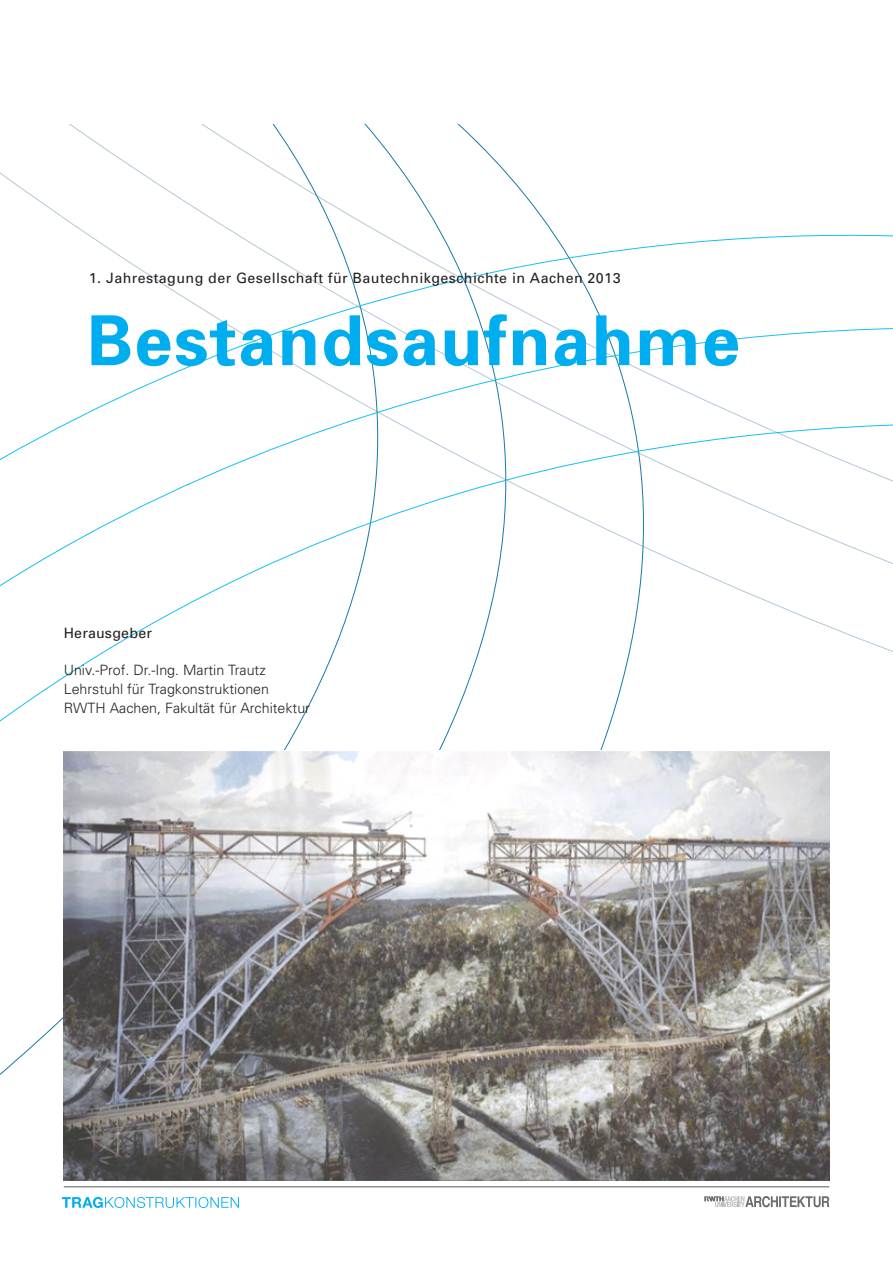
<style>
.page{position:relative;width:893px;height:1263px;background:#fff}
.page>*{position:absolute;margin:0;border:0;box-sizing:border-box;transform-origin:0 0}
.t1{font:700 69px "Univers";letter-spacing:.02em;color:#00aeef}
.Doku_Fließtext{font:300 14.25px "Univers";color:#231f20}
.Doku_Headline_blau{font:14.25px "Univers";letter-spacing:.03em;color:#231f20}
.Doku_Fließtext-2{font:14.25px "Univers";letter-spacing:.015em;color:#231f20}
</style>
<div class="page">
<hr style="left:64px;top:1186px;width:765px;height:1px;background:#57585a">
<svg style="left:704px;top:1196px;width:125px;height:11px"></svg>
<svg style="left:62px;top:1197px;width:177px;height:11px"></svg>
<svg style="left:78px;top:228px;width:815px;height:87px"></svg>
<svg style="left:94px;top:315px;width:799px;height:94px"></svg>
<svg style="left:0;top:409px;width:893px;height:390px"></svg>
<img style="left:64px;top:750px;width:765px;height:430px">
<p class="Doku_Headline_blau" style="left:89px;top:269px;width:533px">1. Jahrestagung der Gesellschaft für Bautechnikgeschichte in Aachen 2013</p>
<p class="t1" style="left:87px;top:299px;width:655px">Bestandsaufnahme</p>
<p class="Doku_Fließtext-2" style="left:64px;top:624px;width:90px">Herausgeber</p>
<p class="Doku_Fließtext" style="left:64px;top:661px;width:203px">Univ.-Prof. Dr.-Ing. Martin Trautz</p>
<p class="Doku_Fließtext" style="left:64px;top:680px;width:207px">Lehrstuhl für Tragkonstruktionen</p>
<p class="Doku_Fließtext" style="left:64px;top:699px;width:248px">RWTH Aachen, Fakultät für Architektur</p>
</div>
